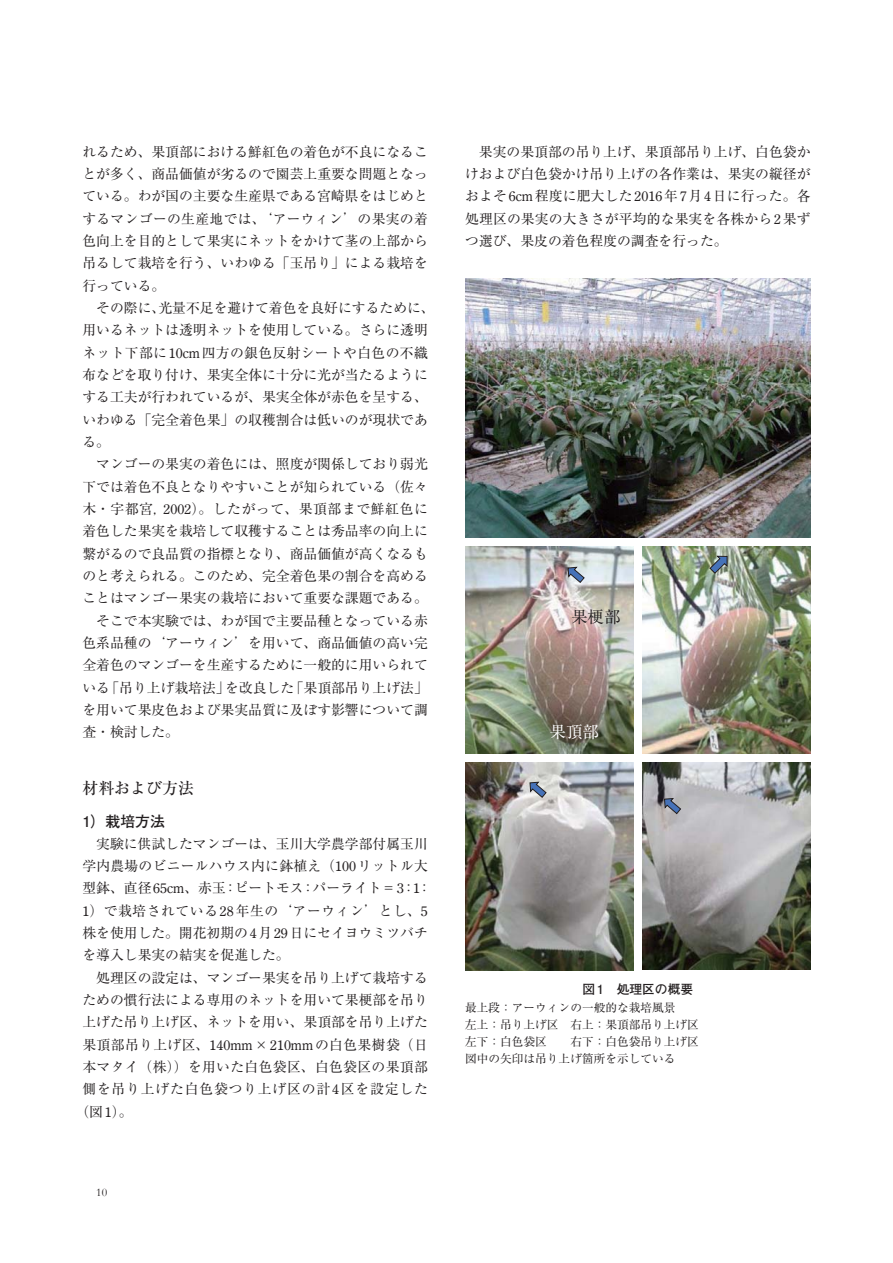
<style>
.page{position:relative;width:893px;height:1263px;background:#fff}
.page>*{position:absolute;margin:0;border:0;box-sizing:border-box;transform-origin:0 0}
.t1{font:16.5px "Ryumin Pro Regular 90 msp RKSJ H";color:#231f20}
.t2{font:16.5px "Ryumin Pro Regular 90 msp RKSJ H";color:#fff}
.t3{font:15.9px "Ryumin Pro Medium 90 msp RKSJ H";color:#231f20}
.t4{font:14.85px "Futo Go B101 Pro Bold 90 msp RKSJ H";color:#231f20}
.t5{font:13.8px/22.4px "Ryumin Pro Regular 90 msp RKSJ H";color:#231f20}
.t6{font:13.8px "Ryumin Pro Regular 90 msp RKSJ H";letter-spacing:.03em;color:#231f20}
.t7{font:13.8px "Ryumin Pro Regular 90 msp RKSJ H";letter-spacing:.02em;color:#231f20}
.t8{font:13.8px "Ryumin Pro Regular 90 msp RKSJ H";letter-spacing:.04em;color:#231f20}
.t9{font:13.8px "Ryumin Pro Regular 90 msp RKSJ H";letter-spacing:.025em;color:#231f20}
.t10{font:13.8px "Ryumin Pro Regular 90 msp RKSJ H";letter-spacing:.06em;color:#231f20}
.t11{font:12.75px "Futo Go B101 Pro Bold 90 msp RKSJ H";color:#231f20}
.t12{font:11.7px/17px "Ryumin Pro Regular 90 msp RKSJ H";color:#231f20}
.t13{font:11.7px "Garamond";color:#231f20}
.s1{font-family:"Century Oldstyle"}
</style>
<div class="page">
<img style="left:465px;top:279px;width:345px;height:259px">
<img style="left:465px;top:546px;width:169px;height:208px">
<img style="left:642px;top:546px;width:169px;height:208px">
<img style="left:465px;top:762px;width:169px;height:208px">
<svg style="left:529px;top:781px;width:18px;height:17px"></svg>
<svg style="left:567px;top:566px;width:18px;height:18px"></svg>
<img style="left:642px;top:762px;width:169px;height:207px">
<svg style="left:663px;top:797px;width:19px;height:18px"></svg>
<svg style="left:709px;top:555px;width:19px;height:19px"></svg>
<p class="t5" style="left:82px;top:142px;width:354px">れるため、果頂部における鮮紅色の着色が不良になることが多く、商品価値が劣るので園芸上重要な問題となっている。わが国の主要な生産県である宮崎県をはじめとするマンゴーの生産地では、‘アーウィン’の果実の着色向上を目的として果実にネットをかけて茎の上部から吊るして栽培を行う、いわゆる「玉吊り」による栽培を行っている。<br>　その際に、光量不足を避けて着色を良好にするために、用いるネットは透明ネットを使用している。さらに透明ネット下部に<span class="s1">10cm</span>四方の銀色反射シートや白色の不織布などを取り付け、果実全体に十分に光が当たるようにする工夫が行われているが、果実全体が赤色を呈する、いわゆる「完全着色果」の収穫割合は低いのが現状である。<br>　マンゴーの果実の着色には、照度が関係しており弱光下では着色不良となりやすいことが知られている（佐々木・宇都宮，<span class="s1">2002</span>）。したがって、果頂部まで鮮紅色に着色した果実を栽培して収穫することは秀品率の向上に繋がるので良品質の指標となり、商品価値が高くなるものと考えられる。このため、完全着色果の割合を高めることはマンゴー果実の栽培において重要な課題である。　そこで本実験では、わが国で主要品種となっている赤色系品種の‘アーウィン’を用いて、商品価値の高い完全着色のマンゴーを生産するために一般的に用いられている「吊り上げ栽培法」を改良した「果頂部吊り上げ法」を用いて果皮色および果実品質に及ぼす影響について調査・検討した。</p>
<p class="t3" style="left:82px;top:782px;width:113px">材料および方法</p>
<p class="t4" style="left:82px;top:816px;width:84px">1）栽培方法</p>
<p class="t5" style="left:82px;top:834px;width:347px">　実験に供試したマンゴーは、玉川大学農学部付属玉川</p>
<p class="t7" style="left:82px;top:861px;width:347px">学内農場のビニールハウス内に鉢植え（<span class="s1">100</span>リットル大</p>
<p class="t5" style="left:82px;top:879px;width:350px">型鉢、直径<span class="s1">65cm</span>、赤玉：ピートモス：パーライト＝<span class="s1">3</span>：<span class="s1">1</span>：</p>
<p class="t8" style="left:82px;top:905px;width:347px"><span class="s1">1</span>）で栽培されている<span class="s1">28</span>年生の‘アーウィン’とし、<span class="s1">5</span></p>
<p class="t5" style="left:82px;top:924px;width:347px">株を使用した。開花初期の<span class="s1">4</span>月<span class="s1">29</span>日にセイヨウミツバチ</p>
<p class="t5" style="left:82px;top:946px;width:209px">を導入し果実の結実を促進した。</p>
<p class="t5" style="left:82px;top:968px;width:347px">　処理区の設定は、マンゴー果実を吊り上げて栽培する</p>
<p class="t5" style="left:82px;top:991px;width:347px">ための慣行法による専用のネットを用いて果梗部を吊り</p>
<p class="t5" style="left:82px;top:1013px;width:347px">上げた吊り上げ区、ネットを用い、果頂部を吊り上げた</p>
<p class="t6" style="left:82px;top:1039px;width:347px">果頂部吊り上げ区、<span class="s1">140mm</span>×<span class="s1">210mm</span>の白色果樹袋（日</p>
<p class="t9" style="left:82px;top:1062px;width:347px">本マタイ（株））を用いた白色袋区、白色袋区の果頂部</p>
<p class="t10" style="left:82px;top:1084px;width:347px">側を吊り上げた白色袋つり上げ区の計<span class="s1">4</span>区を設定した</p>
<p class="t5" style="left:75px;top:1102px;width:59px">（図<span class="s1">1</span>）。</p>
<p class="t13" style="left:96px;top:1186px;width:12px">10</p>
<p class="t5" style="left:465px;top:142px;width:347px;text-align:justify">　果実の果頂部の吊り上げ、果頂部吊り上げ、白色袋かけおよび白色袋かけ吊り上げの各作業は、果実の縦径がおよそ<span class="s1">6cm</span>程度に肥大した<span class="s1">2016</span>年<span class="s1">7</span>月<span class="s1">4</span>日に行った。各処理区の果実の大きさが平均的な果実を各株から<span class="s1">2</span>果ずつ選び、果皮の着色程度の調査を行った。</p>
<p class="t1" style="left:571px;top:611px;width:51px">果梗部</p>
<p class="t2" style="left:550px;top:725px;width:51px">果頂部</p>
<p class="t11" style="left:582px;top:984px;width:112px">図 1　処理区の概要</p>
<p class="t12" style="left:465px;top:1001px;width:235px">最上段：アーウィンの一般的な栽培風景<br>左上：吊り上げ区　右上：果頂部吊り上げ区左下：白色袋区　　右下：白色袋吊り上げ区図中の矢印は吊り上げ箇所を示している</p>
</div>
